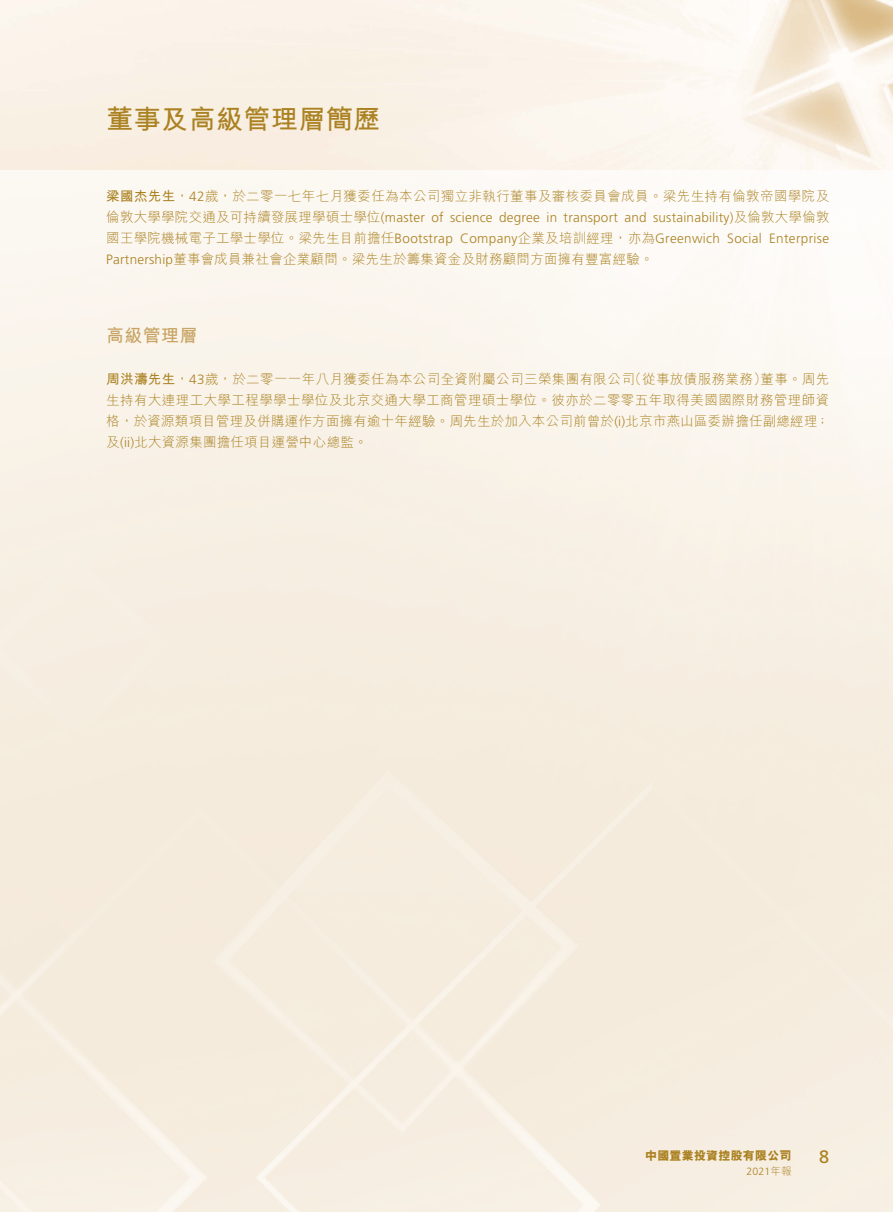
<style>
.page{position:relative;width:893px;height:1212px;background:#fff}
.page>*{position:absolute;margin:0;border:0;box-sizing:border-box;transform-origin:0 0}
.t1{font:700 27px "M Hei HK";letter-spacing:.015em;color:#ab8222}
.t2{font:700 18px "M Hei HK";letter-spacing:.015em;color:#c7a464}
.t3{font:18px "Frutiger LT Std";color:#ab8222}
.t4{font:300 13.5px/21px "M Hei HK";letter-spacing:.015em;color:#ab8222}
.t5{font:300 13.5px "Frutiger LT Std";letter-spacing:.015em;color:#ab8222}
.t6{font:800 12px "M Hei HK";letter-spacing:.02em;color:#ab8222}
.t7{font:300 10.5px "Frutiger LT Std";color:#ab8222}
.s1{font-weight:700}
.s2{font-family:"Frutiger LT Std"}
.s3{font-family:"M Hei HK"}
</style>
<div class="page">
<div style="left:0;top:170px;width:893px;height:1042px;background:linear-gradient(to bottom,#fbf6ef,#f3e9d9)"></div>
<h1 class="t1" style="left:106px;top:99px;width:276px">董事及高級管理層簡歷</h1>
<p class="t4" style="left:106px;top:185px;width:724px"><span class="s1">梁國杰先生</span>，<span class="s2">42</span>歲，於二零一七年七月獲委任為本公司獨立非執行董事及審核委員會成員。梁先生持有倫敦帝國學院及</p>
<p class="t5" style="left:653px;top:210px;width:178px">sustainability)<span class="s3">及倫敦大學倫敦</span></p>
<p class="t4" style="left:106px;top:206px;width:320px">倫敦大學學院交通及可持續發展理學碩士學位<span class="s2">(master</span></p>
<p class="t5" style="left:431px;top:210px;width:14px">of</p>
<p class="t5" style="left:499px;top:210px;width:42px">degree</p>
<p class="t5" style="left:624px;top:210px;width:24px">and</p>
<p class="t5" style="left:450px;top:210px;width:44px">science</p>
<p class="t5" style="left:546px;top:210px;width:12px">in</p>
<p class="t5" style="left:564px;top:210px;width:56px">transport</p>
<p class="t4" style="left:106px;top:227px;width:549px">國王學院機械電子工學士學位。梁先生目前擔任<span class="s2">Bootstrap<br>Partnership</span>董事會成員兼社會企業顧問。梁先生於籌集資金及財務顧問方面擁有豐富經驗。</p>
<p class="t5" style="left:460px;top:231px;width:261px">Company<span class="s3">企業及培訓經理，亦為</span>Greenwich</p>
<p class="t5" style="left:727px;top:231px;width:36px">Social</p>
<p class="t5" style="left:769px;top:231px;width:62px">Enterprise</p>
<h2 class="t2" style="left:106px;top:322px;width:93px">高級管理層</h2>
<p class="t4" style="left:628px;top:368px;width:140px">（從事放債服務業務）</p>
<p class="t4" style="left:106px;top:368px;width:725px"><span class="s1">周洪濤先生</span>，<span class="s2">43</span>歲，於二零一一年八月獲委任為本公司全資附屬公司三榮集團有限公司<br>生持有大連理工大學工程學學士學位及北京交通大學工商管理碩士學位。彼亦於二零零五年取得美國國際財務管理師資格，於資源類項目管理及併購運作方面擁有逾十年經驗。周先生於加入本公司前曾於 <span class="s2">)i(</span> 北京市燕山區委辦擔任副總經理;及 <span class="s2">)i i(</span> 北大資源集團擔任項目運營中心總監。</p>
<p class="t4" style="left:760px;top:368px;width:70px">董事。周先</p>
<p class="t6" style="left:645px;top:1147px;width:148px">中國置業投資控股有限公司</p>
<p class="t7" style="left:746px;top:1165px;width:47px">2021<span class="s3">年報</span></p>
<h2 class="t3" style="left:819px;top:1146px;width:12px">8</h2>
</div>
